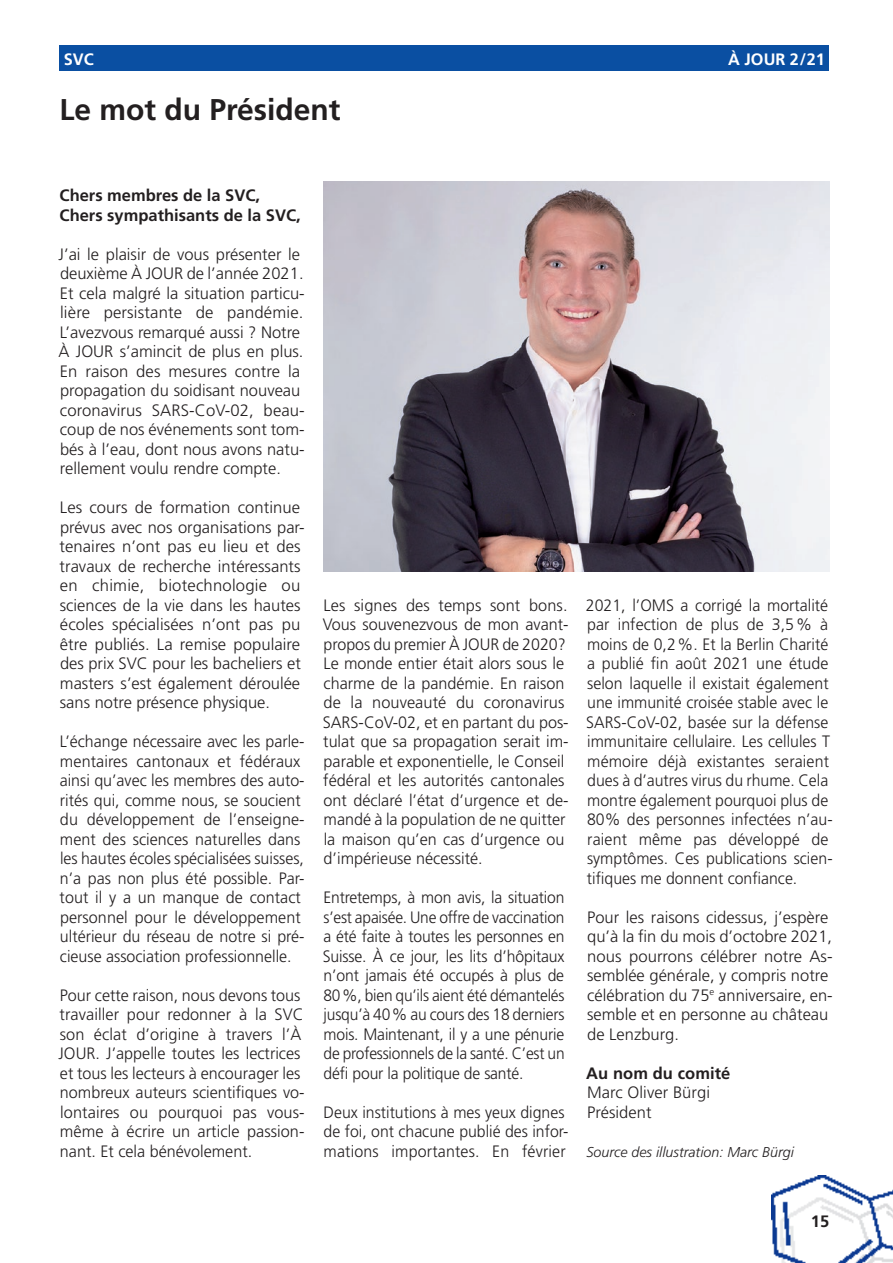
<style>
.page{position:relative;width:893px;height:1263px;background:#fff}
.page>*{position:absolute;margin:0;border:0;box-sizing:border-box;transform-origin:0 0}
.Titel{font:700 30px "Frutiger LT Std";color:#231f20}
.Grundschrift_Normal{font:300 16.5px/19.5px "Frutiger LT Std";color:#231f20}
.Grundschrift_Normal-2{font:300 16.5px/19.5px "Frutiger LT Std";color:#231f20;scale:.96 1}
.Grundschrift_Normal-3{font:300 16.5px/19.5px "Frutiger LT Std";color:#231f20;text-align:justify;scale:.95 1}
.Grundschrift_Fett{font:700 16.5px "Frutiger LT Com";color:#231f20}
.Grundschrift_Normal-4{font:700 16.5px "Frutiger LT Std";letter-spacing:.005em;color:#231f20}
.t1{font:700 16.5px "Frutiger LT Std";color:#fff}
.Quellenangabe{font:italic 300 14.25px "Frutiger LT Std";color:#231f20}
</style>
<div class="page">
<img style="left:772px;top:1175px;width:121px;height:88px">
<div style="left:60px;top:45px;width:769px;height:26px;background:#0a4fa2"></div>
<img style="left:323px;top:182px;width:506px;height:390px">
<p class="t1" style="left:64px;top:49px;width:31px">SVC</p>
<p class="t1" style="left:728px;top:49px;width:98px">À JOUR 2/21</p>
<p class="Titel" style="left:59px;top:92px;width:283px">Le mot du Président</p>
<p class="Grundschrift_Fett" style="left:60px;top:186px;width:202px">Chers membres de la SVC,</p>
<p class="Grundschrift_Fett" style="left:60px;top:205px;width:243px">Chers sympathisants de la SVC,</p>
<p class="Grundschrift_Normal" style="left:59px;top:244px;width:248px">J’ai le plaisir de vous présenter le deuxième À JOUR de l’année 2021.<br>Et cela malgré la situation particu&shy;lière persistante de pandémie.<br>L’avezvous remarqué aussi ? Notre À JOUR s’amincit de plus en plus.<br>En raison des mesures contre la propagation du soidisant nouveau coronavirus SARS-CoV-02, beau&shy;coup de nos événements sont tom&shy;bés à l’eau, dont nous avons natu&shy;rellement voulu rendre compte.</p>
<p class="Grundschrift_Normal" style="left:60px;top:498px;width:247px">Les cours de formation continue prévus avec nos organisations par&shy;tenaires n’ont pas eu lieu et des travaux de recherche intéressants en chimie, biotechnologie ou sciences de la vie dans les hautes écoles spécialisées n’ont pas pu être publiés. La remise populaire des prix SVC pour les bacheliers et masters s’est également déroulée sans notre présence physique.</p>
<p class="Grundschrift_Normal" style="left:60px;top:732px;width:246px">L’échange nécessaire avec les parle&shy;mentaires cantonaux et fédéraux ainsi qu’avec les membres des auto&shy;rités qui, comme nous, se soucient du développement de l’enseigne&shy;ment des sciences naturelles dans les hautes écoles spécialisées suisses, n’a pas non plus été possible. Par&shy;tout il y a un manque de contact personnel pour le développement ultérieur du réseau de notre si pré&shy;cieuse association professionnelle.</p>
<p class="Grundschrift_Normal" style="left:59px;top:985px;width:248px">Pour cette raison, nous devons tous travailler pour redonner à la SVC son éclat d’origine à travers l’À JOUR. J’appelle toutes les lectrices et tous les lecteurs à encourager les nombreux auteurs scientifiques vo&shy;lontaires ou pourquoi pas vous&shy;même à écrire un article passion&shy;nant. Et cela bénévolement.</p>
<p class="Grundschrift_Normal" style="left:323px;top:595px;width:247px">Les signes des temps sont bons.<br>Vous souvenezvous de mon avant&shy;propos du premier À JOUR de 2020?<br>Le monde entier était alors sous le charme de la pandémie. En raison de la nouveauté du coronavirus SARS-CoV-02, et en partant du pos&shy;tulat que sa propagation serait im&shy;parable et exponentielle, le Conseil fédéral et les autorités cantonales ont déclaré l’état d’urgence et de&shy;mandé à la population de ne quitter la maison qu’en cas d’urgence ou d’impérieuse nécessité.</p>
<p class="Grundschrift_Normal-3" style="left:323px;top:888px;width:256px">Entretemps, à mon avis, la situation s’est apaisée. Une offre de vaccination a été faite à toutes les personnes en Suisse. À ce jour, les lits d’hôpitaux n’ont jamais été occupés à plus de 80%, bien qu’ils aient été démantelés jusqu’à 40% au cours des 18 derniers mois. Maintenant, il y a une pénurie de professionnels de la santé. C’est un défi pour la politique de santé.</p>
<p class="Grundschrift_Normal-2" style="left:324px;top:1102px;width:257px">Deux institutions à mes yeux dignes de foi, ont chacune publié des infor&shy;mations importantes. En février</p>
<p class="Grundschrift_Normal-2" style="left:586px;top:595px;width:259px">2021, l’OMS a corrigé la mortalité par infection de plus de 3,5% à moins de 0,2%. Et la Berlin Charité a publié fin août 2021 une étude selon laquelle il existait également une immunité croisée stable avec le SARS-CoV-02, basée sur la défense immunitaire cellulaire. Les cellules T mémoire déjà existantes seraient dues à d’autres virus du rhume. Cela montre également pourquoi plus de 80% des personnes infectées n’au&shy;raient même pas développé de symptômes. Ces publications scien&shy;tifiques me donnent confiance.</p>
<p class="Grundschrift_Normal" style="left:587px;top:907px;width:247px">Pour les raisons cidessus, j’espère qu’à la fin du mois d’octobre 2021, nous pourrons célébrer notre As&shy;semblée générale, y compris notre célébration du 75<sup>e</sup> anniversaire, en&shy;semble et en personne au château de Lenzburg.</p>
<p class="Grundschrift_Normal-4" style="left:586px;top:1063px;width:146px">Au nom du comité</p>
<p class="Grundschrift_Normal" style="left:587px;top:1083px;width:124px">Marc Oliver Bürgi</p>
<p class="Grundschrift_Normal" style="left:587px;top:1102px;width:66px">Président</p>
<p class="Quellenangabe" style="left:586px;top:1144px;width:209px">Source des illustration: Marc Bürgi</p>
<p class="Grundschrift_Normal-4" style="left:811px;top:1212px;width:20px">15</p>
</div>
